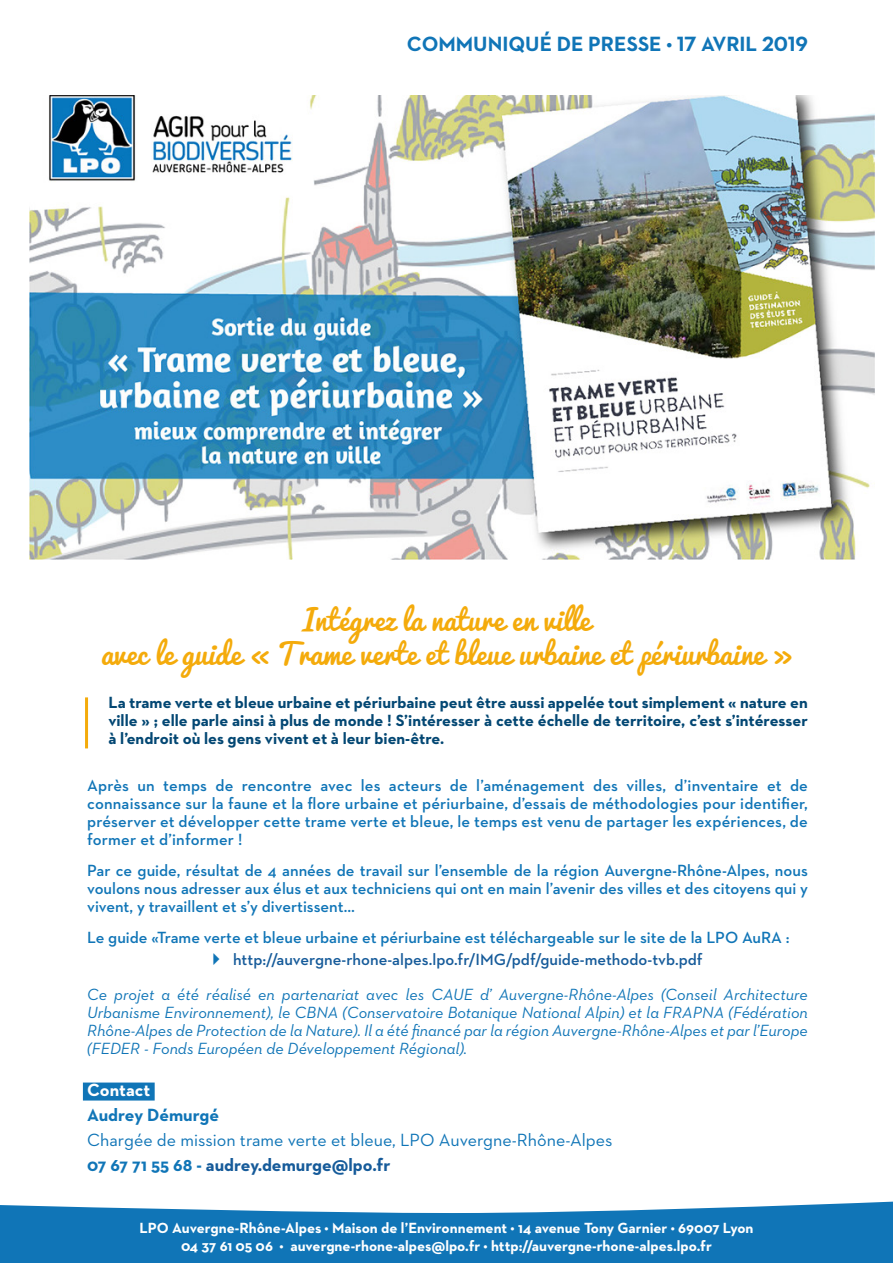
<style>
.page{position:relative;width:893px;height:1263px;background:#fff}
.page>*{position:absolute;margin:0;border:0;box-sizing:border-box;transform-origin:0 0}
.t1{font:28.5px "Pacifico";color:#f4ab0b}
.Titre_1{font:700 21px "Neutraface 2 Text";color:#1075b7}
.Style_de_paragraphe{font:18px "Neutraface 2 Text";color:#1075b7}
.Style_de_paragraphe-2{font:700 18px "Neutraface 2 Text";color:#165b9a}
.Style_de_paragraphe-3{font:700 18px "Neutraface 2 Text";color:#1075b7}
.Style_de_paragraphe-4{font:700 18px "Neutraface 2 Text";color:#fff}
.t2{font:600 16.5px/18px "Neutraface 2 Text";color:#1075b7;text-align:justify}
.t3{font:italic 16.5px/18px "Neutraface 2 Text";color:#1075b7;text-align:justify}
.t4{font:700 16.5px/18px "Neutraface 2 Text";color:#034773;text-align:justify}
.t5{font:600 16.5px "Neutraface 2 Text";color:#165b9a}
.t6{font:700 15px/17.5px "Neutraface 2 Text";color:#fff;text-align:center}
.s1{color:#1075b7}
</style>
<div class="page">
<svg style="left:0;top:1201px;width:893px;height:62px;background:#2f87c0"></svg>
<hr style="left:85px;top:697px;width:3px;height:51px;background:#f4ab0b">
<div style="left:83px;top:1082px;width:72px;height:18px;background:#1075b7"></div>
<img style="left:29px;top:96px;width:846px;height:463px">
<p class="Titre_1" style="left:407px;top:31px;width:403px">COMMUNIQUÉ DE PRESSE • 17 AVRIL 2019</p>
<p class="t1" style="left:303px;top:605px;width:289px">Intégrez la nature en ville</p>
<p class="t1" style="left:101px;top:639px;width:692px">avec le guide « Trame verte et bleue urbaine et périurbaine »</p>
<p class="t4" style="left:108px;top:693px;width:701px">La trame verte et bleue urbaine et périurbaine peut être aussi appelée tout simplement « nature en ville » ; elle parle ainsi à plus de monde ! S’intéresser à cette échelle de territoire, c’est s’intéresser à l’endroit où les gens vivent et à leur bien-être.</p>
<p class="t2" style="left:87px;top:776px;width:722px">Après un temps de rencontre avec les acteurs de l’aménagement des villes, d’inventaire et de connaissance sur la faune et la flore urbaine et périurbaine, d’essais de méthodologies pour identifier, préserver et développer cette trame verte et bleue, le temps est venu de partager les expériences, de former et d’informer !</p>
<p class="t2" style="left:87px;top:861px;width:722px">Par ce guide, résultat de 4 années de travail sur l’ensemble de la région Auvergne-Rhône-Alpes, nous voulons nous adresser aux élus et aux techniciens qui ont en main l’avenir des villes et des citoyens qui y vivent, y travaillent et s’y divertissent…</p>
<p class="t2" style="left:87px;top:928px;width:704px">Le guide «Trame verte et bleue urbaine et périurbaine est téléchargeable sur le site de la LPO AuRA :</p>
<p class="t5" style="left:233px;top:949px;width:471px">http://auvergne-rhone-alpes.lpo.fr/IMG/pdf/guide-methodo-tvb.pdf</p>
<p class="t3" style="left:87px;top:985px;width:722px">Ce projet a été réalisé en partenariat avec les CAUE d’ Auvergne-Rhône-Alpes (Conseil Architecture Urbanisme Environnement), le CBNA (Conservatoire Botanique National Alpin) et la FRAPNA (Fédération Rhône-Alpes de Protection de la Nature). Il a été financé par la région Auvergne-Rhône-Alpes et par l’Europe (FEDER - Fonds Européen de Développement Régional).</p>
<p class="Style_de_paragraphe-4" style="left:87px;top:1079px;width:65px">Contact</p>
<p class="Style_de_paragraphe-3" style="left:87px;top:1104px;width:133px">Audrey Démurgé</p>
<p class="Style_de_paragraphe" style="left:87px;top:1129px;width:527px">Chargée de mission trame verte et bleue, LPO Auvergne-Rhône-Alpes</p>
<p class="Style_de_paragraphe-2" style="left:87px;top:1154px;width:305px"><span class="s1">07 67 71 55 68 -</span> audrey.demurge@lpo.fr</p>
<p class="t6" style="left:139px;top:1219px;width:615px">LPO Auvergne-Rhône-Alpes • Maison de l’Environnement • 14 avenue Tony Garnier • 69007 Lyon<br>04 37 61 05 06 • auvergne-rhone-alpes@lpo.fr • http://auvergne-rhone-alpes.lpo.fr</p>
</div>
